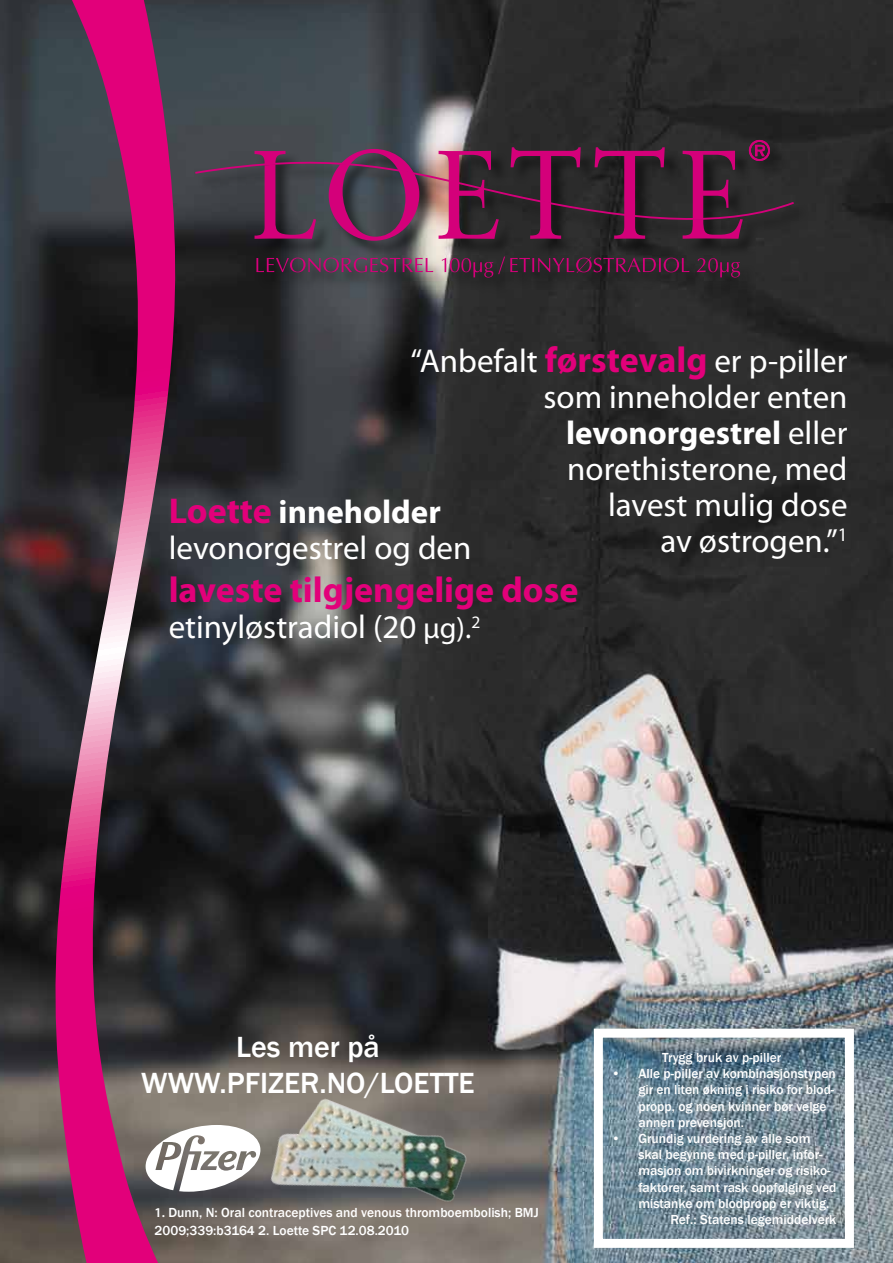
<style>
.page{position:relative;width:893px;height:1263px;background:#fff}
.page>*{position:absolute;margin:0;border:0;box-sizing:border-box;transform-origin:0 0}
.t1{font:700 36px "Myriad Pro";color:#e2007a}
.t2{font:33px/36px "Myriad Pro";color:#fff;text-align:right}
.t3{font:500 30px/36px "Franklin Gothic";color:#fff;text-align:center}
.t4{font:500 13.5px/16.2px "Franklin Gothic";color:#fff}
.s1{font-weight:700;font-size:36px;color:#e2007a}
.s2{font-weight:700}
.s3{font-size:30px}
.s4{font-family:"Myriad Pro";font-weight:600}
</style>
<div class="page">
<img style="left:0;top:0;width:893px;height:1263px">
<svg style="left:38px;top:0;width:154px;height:1263px;background:#602e4a"></svg>
<div style="left:196px;top:141px;width:613px;height:153px;background:#000;opacity:.51"></div>
<svg style="left:255px;top:228px;width:61px;height:11px"></svg>
<svg style="left:329px;top:149px;width:90px;height:92px"></svg>
<svg style="left:439px;top:228px;width:60px;height:11px"></svg>
<svg style="left:511px;top:147px;width:70px;height:92px"></svg>
<svg style="left:595px;top:147px;width:70px;height:92px"></svg>
<svg style="left:683px;top:228px;width:60px;height:11px"></svg>
<svg style="left:749px;top:140px;width:21px;height:11px"></svg>
<svg style="left:195px;top:151px;width:599px;height:77px;background:#562c45"></svg>
<svg style="left:256px;top:258px;width:177px;height:14px;background:#6a3657"></svg>
<svg style="left:441px;top:257px;width:248px;height:21px;background:#4b263b"></svg>
<svg style="left:697px;top:258px;width:43px;height:20px"></svg>
<img style="left:262px;top:1081px;width:213px;height:167px">
<svg style="left:146px;top:1125px;width:114px;height:67px"></svg>
<div style="left:594px;top:1029px;width:260px;height:219px;border:9px solid #fff"></div>
<h2 class="t2" style="left:410px;top:343px;width:439px">“Anbefalt <span class="s1">førstevalg</span> er p-piller som inneholder enten <span class="s2">levonorgestrel</span> eller norethisterone, med<br>lavest mulig dose<br>av østrogen.”<sup>1</sup></h2>
<h2 class="t2" style="left:169px;top:493px;width:304px;text-align:left"><span class="s1">Loette</span> <span class="s2">inneholder </span>levonorgestrel og den</h2>
<h1 class="t1" style="left:169px;top:566px;width:411px">laveste tilgjengelige dose</h1>
<h2 class="t2" style="left:169px;top:608px;width:313px">etinyløstradiol (20 <span class="s3">µg).</span><sup>2</sup></h2>
<h3 class="t3" style="left:141px;top:1029px;width:335px">Les mer på<br>WWW.PFIZER.NO/LOETTE</h3>
<p class="t4" style="left:155px;top:1203px;width:386px;line-height:18px"><span class="s4">1.</span> Dunn, N: Oral contraceptives and venous thromboembolish; BMJ<br>2009;339:b3164 2. Loette SPC 12.08.2010</p>
<p class="t4" style="left:662px;top:1049px;width:121px">Trygg bruk av p-piller</p>
<p class="t4" style="left:638px;top:1066px;width:199px;text-indent:-27px">• Alle p-piller av kombinasjonstypen gir en liten økning i risiko for blod&shy;propp, og noen kvinner bør velge annen prevensjon.</p>
<p class="t4" style="left:611px;top:1130px;width:201px">• Grundig vurdering av alle som</p>
<p class="t4" style="left:638px;top:1147px;width:186px">skal begynne med p-piller, infor-</p>
<p class="t4" style="left:638px;top:1163px;width:194px">masjon om bivirkninger og risiko-</p>
<p class="t4" style="left:638px;top:1179px;width:200px">faktorer, samt rask oppfølging ved</p>
<p class="t4" style="left:638px;top:1195px;width:192px">mistanke om blodpropp er viktig.</p>
<p class="t4" style="left:670px;top:1211px;width:168px">Ref.: Statens legemiddelverk</p>
</div>
